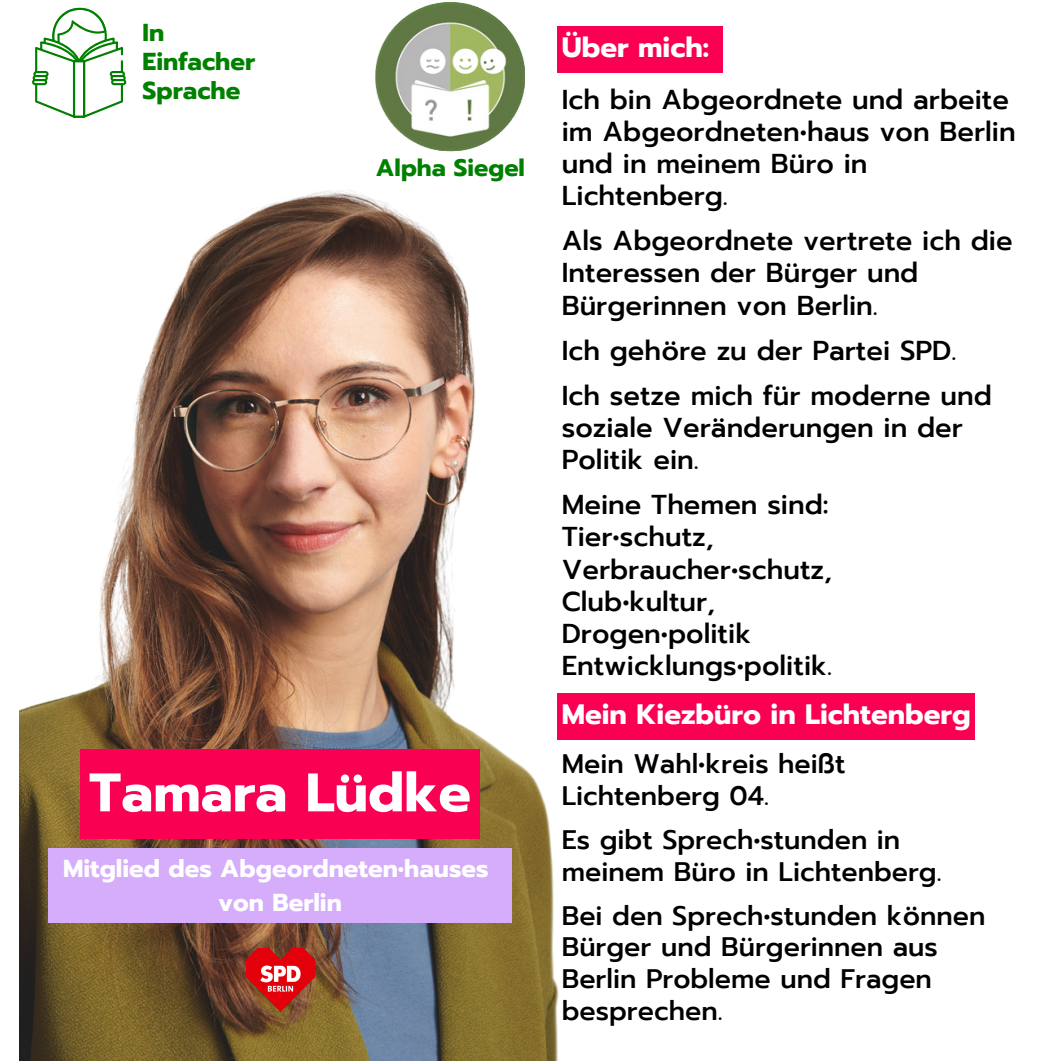
<style>
.page{position:relative;width:1061px;height:1062px;background:#fff}
.page>*{position:absolute;margin:0;border:0;box-sizing:border-box;transform-origin:0 0}
.t1{font:700 54.25px "Prompt";color:#fff}
.t2{font:700 28px "Prompt";color:#fff}
.t3{font:500 27.3px/32.2px "Prompt";color:#000}
.t4{font:500 26.78px/31.7px "Prompt";color:#000}
.t5{font:700 24.5px "Prompt";color:#fff}
.t6{font:700 24.5px "Prompt";color:#008000}
.t7{font:700 23.8px "Prompt";color:#008000}
</style>
<div class="page">
<img style="left:20px;top:2px;width:629px;height:1059px">
<svg style="left:32px;top:2px;width:94px;height:116px"></svg>
<div style="left:48px;top:848px;width:464px;height:75px;background:#d5adfb"></div>
<img style="left:246px;top:948px;width:68px;height:63px">
<img style="left:376px;top:3px;width:148px;height:148px">
<div style="left:80px;top:749px;width:399px;height:90px;background:#f90052"></div>
<div style="left:557px;top:693px;width:418px;height:47px;background:#f90052"></div>
<div style="left:557px;top:26px;width:166px;height:46px;background:#f90052"></div>
<p class="t6" style="left:142px;top:14px;width:23px">In</p>
<p class="t6" style="left:142px;top:43px;width:114px">Einfacher</p>
<p class="t6" style="left:142px;top:72px;width:99px">Sprache</p>
<p class="t7" style="left:376px;top:150px;width:150px">Alpha Siegel</p>
<p class="t1" style="left:89px;top:752px;width:383px">Tamara Lüdke</p>
<p class="t5" style="left:63px;top:850px;width:427px">Mitglied des Abgeordneten•hauses</p>
<p class="t5" style="left:218px;top:884px;width:125px">von Berlin</p>
<p class="t2" style="left:561px;top:26px;width:149px">Über mich:</p>
<p class="t3" style="left:561px;top:83px;width:455px">Ich bin Abgeordnete und arbeite im Abgeordneten•haus von Berlin und in meinem Büro in<br>Lichtenberg.</p>
<p class="t3" style="left:561px;top:225px;width:452px">Als Abgeordnete vertrete ich die<br>Interessen der Bürger und<br>Bürgerinnen von Berlin.</p>
<p class="t3" style="left:561px;top:334px;width:396px">Ich gehöre zu der Partei SPD.</p>
<p class="t3" style="left:561px;top:379px;width:431px">Ich setze mich für moderne und soziale Veränderungen in der<br>Politik ein.</p>
<p class="t3" style="left:561px;top:489px;width:268px">Meine Themen sind:</p>
<p class="t3" style="left:561px;top:521px;width:154px">Tier•schutz,</p>
<p class="t3" style="left:561px;top:553px;width:272px">Verbraucher•schutz,</p>
<p class="t3" style="left:561px;top:585px;width:155px">Club•kultur,</p>
<p class="t3" style="left:561px;top:618px;width:191px">Drogen•politik</p>
<p class="t3" style="left:561px;top:650px;width:272px">Entwicklungs•politik.</p>
<p class="t2" style="left:561px;top:694px;width:410px">Mein Kiezbüro in Lichtenberg</p>
<p class="t4" style="left:561px;top:748px;width:285px">Mein Wahl•kreis heißt<br>Lichtenberg 04.</p>
<p class="t4" style="left:561px;top:824px;width:381px">Es gibt Sprech•stunden in meinem Büro in Lichtenberg.</p>
<p class="t4" style="left:561px;top:900px;width:425px">Bei den Sprech•stunden können<br>Bürger und Bürgerinnen aus<br>Berlin Probleme und Fragen besprechen.</p>
</div>
